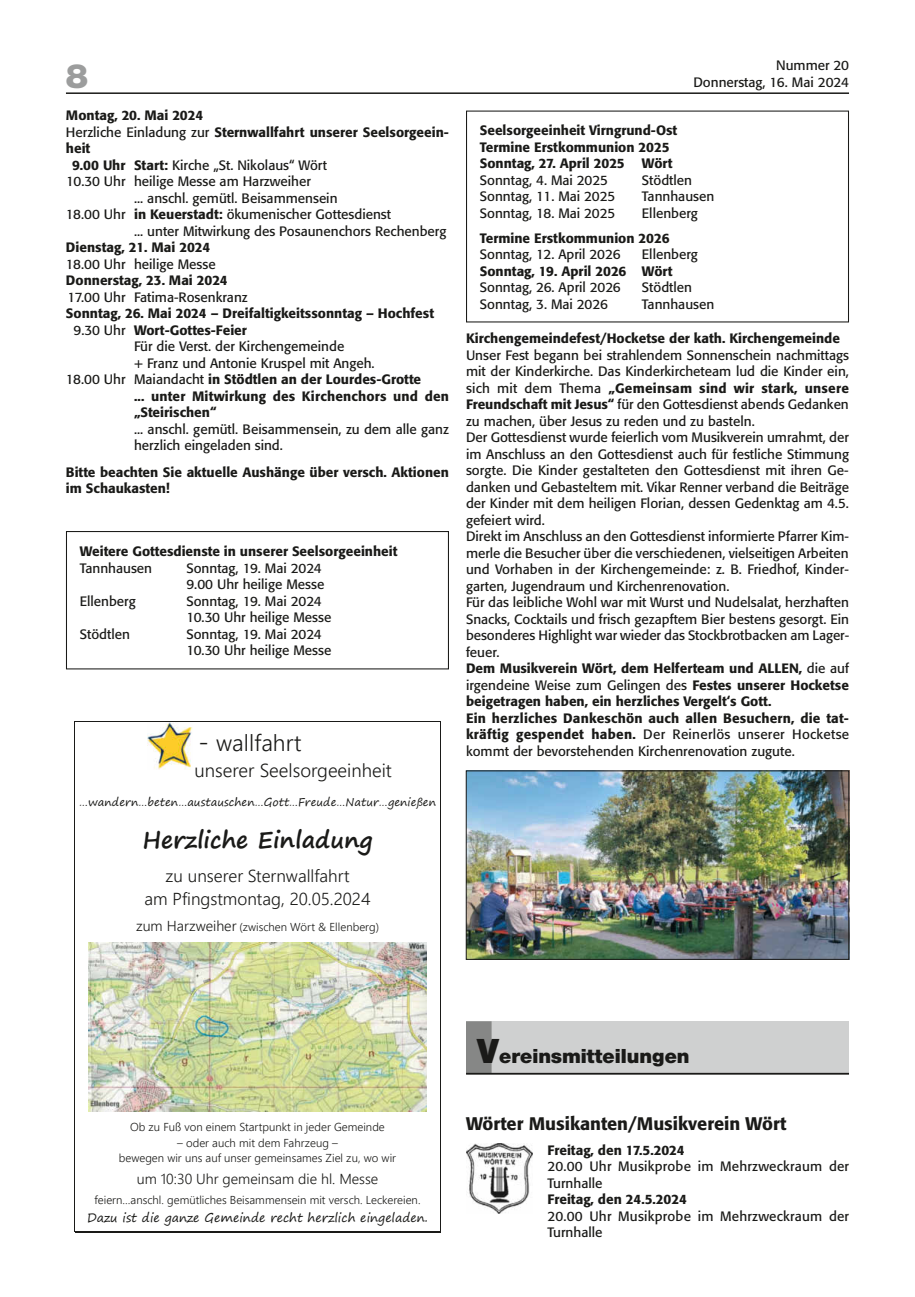
<style>
.page{position:relative;width:915px;height:1297px;background:#fff}
.page>*{position:absolute;margin:0;border:0;box-sizing:border-box;transform-origin:0 0}
.t1{font:900 36px "Nimbus Sans Novus T";color:#9c9d9d}
.t2{font:700 23.1px "Segoe Print";color:#1a1a18}
.t3{font:300 23.1px "Segoe UI";letter-spacing:.005em;color:#1a1a18}
.t4{font:900 21px "Nimbus Sans Novus T";color:#1a1a18}
.t5{font:300 18.75px "Segoe UI";color:#1a1a18}
.t6{font:500 18px "Formata";color:#1a1a18}
.t7{font:300 17.25px/23px "Segoe UI";color:#1a1a18;text-align:center}
.t8{font:300 14.4px "Segoe UI";color:#1a1a18}
.t9{font:13.5px/16.5px "Formata";color:#1a1a18}
.t10{font:500 13.5px/16.5px "Formata";color:#1a1a18}
.t11{font:12.3px "Segoe Print";color:#1a1a18}
.t12{font:300 11.55px/15.5px "Segoe UI";color:#1a1a18;text-align:center}
.t13{font:11.1px "Segoe Print";color:#1a1a18}
.s1{font-weight:400}
.s2{font-weight:500}
.s3{font-size:25.95px}
.s4{font-size:14.4px}
.s5{font-size:36.15px}
</style>
<div class="page">
<hr style="left:66px;top:92px;width:782px;height:2px;background:#1a1a18">
<div style="left:66px;top:531px;width:383px;height:138px;border:1px solid #1a1a18"></div>
<img style="left:148px;top:723px;width:44px;height:46px">
<hr style="left:75px;top:722px;width:365px;height:1px;background:#1a1a18">
<hr style="left:75px;top:722px;width:1px;height:35px;background:#1a1a18">
<hr style="left:440px;top:722px;width:1px;height:35px;background:#1a1a18">
<svg style="left:440px;top:757px;width:1px;height:62px"></svg>
<hr style="left:75px;top:819px;width:1px;height:41px;background:#1a1a18">
<hr style="left:440px;top:819px;width:1px;height:41px;background:#1a1a18">
<svg style="left:440px;top:860px;width:1px;height:82px"></svg>
<hr style="left:75px;top:942px;width:1px;height:169px;background:#1a1a18">
<hr style="left:440px;top:942px;width:1px;height:169px;background:#1a1a18">
<hr style="left:75px;top:1232px;width:365px;height:1px;background:#1a1a18">
<svg style="left:440px;top:1111px;width:1px;height:122px"></svg>
<img style="left:88px;top:942px;width:338px;height:169px">
<img style="left:468px;top:773px;width:378px;height:184px">
<div style="left:466px;top:771px;width:382px;height:188px;border:1px solid #1a1a18"></div>
<div style="left:466px;top:1021px;width:382px;height:52px;background:#cfd0d0"></div>
<div style="left:466px;top:1021px;width:25px;height:52px;background:#868786"></div>
<hr style="left:466px;top:1073px;width:382px;height:2px;background:#1a1a18">
<img style="left:466px;top:1144px;width:66px;height:70px">
<h1 class="t1" style="left:66px;top:55px;width:24px">8</h1>
<p class="t9" style="left:693px;top:57px;width:157px;text-align:right">Nummer 20<br>Donnerstag, 16. Mai 2024</p>
<p class="t10" style="left:66px;top:107px;width:139px">Montag, 20. Mai 2024</p>
<p class="t10" style="left:66px;top:124px;width:384px"><span class="s1">Herzliche Einladung zur</span> Sternwallfahrt unserer Seelsorgeein-</p>
<p class="t10" style="left:66px;top:140px;width:26px">heit</p>
<p class="t9" style="left:72px;top:157px;width:256px"><span class="s2">9.00 Uhr Start:</span> Kirche „St. Nikolaus“ Wört</p>
<p class="t9" style="left:66px;top:173px;width:246px">10.30 Uhr heilige Messe am Harzweiher</p>
<p class="t9" style="left:134px;top:190px;width:205px">... anschl. gemütl. Beisammensein</p>
<p class="t9" style="left:66px;top:206px;width:326px">18.00 Uhr <span class="s2">in Keuerstadt:</span> ökumenischer Gottesdienst</p>
<p class="t9" style="left:134px;top:223px;width:314px">... unter Mitwirkung des Posaunenchors Rechenberg</p>
<p class="t10" style="left:66px;top:239px;width:146px">Dienstag, 21. Mai 2024</p>
<p class="t9" style="left:66px;top:256px;width:151px">18.00 Uhr heilige Messe</p>
<p class="t10" style="left:66px;top:272px;width:163px">Donnerstag, 23. Mai 2024</p>
<p class="t9" style="left:67px;top:289px;width:182px">17.00 Uhr Fatima-Rosenkranz</p>
<p class="t10" style="left:66px;top:305px;width:369px">Sonntag, 26. Mai 2024 – Dreifaltigkeitssonntag – Hochfest</p>
<p class="t10" style="left:73px;top:322px;width:175px"><span class="s1">9.30 Uhr</span> Wort-Gottes-Feier</p>
<p class="t9" style="left:134px;top:338px;width:212px">Für die Verst. der Kirchengemeinde</p>
<p class="t9" style="left:134px;top:355px;width:242px">+ Franz und Antonie Kruspel mit Angeh.</p>
<p class="t10" style="left:66px;top:371px;width:356px"><span class="s1">18.00 Uhr Maiandacht</span> in Stödtlen an der Lourdes-Grotte</p>
<p class="t10" style="left:134px;top:388px;width:316px">... unter Mitwirkung des Kirchenchors und den</p>
<p class="t10" style="left:134px;top:404px;width:84px">„Steirischen“</p>
<p class="t9" style="left:134px;top:421px;width:316px">... anschl. gemütl. Beisammensein, zu dem alle ganz herzlich eingeladen sind.</p>
<p class="t10" style="left:66px;top:464px;width:384px">Bitte beachten Sie aktuelle Aushänge über versch. Aktionen im Schaukasten!</p>
<p class="t10" style="left:479px;top:122px;width:199px">Seelsorgeeinheit Virngrund-Ost<br>Termine Erstkommunion 2025<br>Sonntag, 27. April 2025</p>
<p class="t10" style="left:641px;top:155px;width:32px">Wört</p>
<p class="t9" style="left:479px;top:172px;width:129px">Sonntag, 4. Mai 2025</p>
<p class="t9" style="left:641px;top:172px;width:52px">Stödtlen</p>
<p class="t9" style="left:479px;top:188px;width:137px">Sonntag, 11. Mai 2025</p>
<p class="t9" style="left:641px;top:188px;width:74px">Tannhausen</p>
<p class="t9" style="left:479px;top:205px;width:137px">Sonntag, 18. Mai 2025</p>
<p class="t9" style="left:641px;top:205px;width:57px">Ellenberg</p>
<p class="t10" style="left:479px;top:230px;width:191px">Termine Erstkommunion 2026</p>
<p class="t9" style="left:479px;top:246px;width:142px">Sonntag, 12. April 2026</p>
<p class="t9" style="left:641px;top:246px;width:57px">Ellenberg</p>
<p class="t10" style="left:479px;top:263px;width:194px">Sonntag, 19. April 2026 Wört</p>
<p class="t9" style="left:479px;top:279px;width:142px">Sonntag, 26. April 2026</p>
<p class="t9" style="left:641px;top:279px;width:52px">Stödtlen</p>
<p class="t9" style="left:479px;top:296px;width:129px">Sonntag, 3. Mai 2026</p>
<p class="t9" style="left:641px;top:296px;width:74px">Tannhausen</p>
<p class="t10" style="left:466px;top:330px;width:375px">Kirchengemeindefest/Hocketse der kath. Kirchengemeinde</p>
<p class="t9" style="left:466px;top:347px;width:384px">Unser Fest begann bei strahlendem Sonnenschein nachmittags mit der Kinderkirche. Das Kinderkircheteam lud die Kinder ein, sich mit dem Thema <span class="s2">„Gemeinsam sind wir stark, unsere Freundschaft mit Jesus“</span> für den Gottesdienst abends Gedanken zu machen, über Jesus zu reden und zu basteln.<br>Der Gottesdienst wurde feierlich vom Musikverein umrahmt, der im Anschluss an den Gottesdienst auch für festliche Stimmung sorgte. Die Kinder gestalteten den Gottesdienst mit ihren Ge&shy;danken und Gebasteltem mit. Vikar Renner verband die Beiträge der Kinder mit dem heiligen Florian, dessen Gedenktag am 4.5. gefeiert wird.<br>Direkt im Anschluss an den Gottesdienst informierte Pfarrer Kim&shy;merle die Besucher über die verschiedenen, vielseitigen Arbeiten und Vorhaben in der Kirchengemeinde: z. B. Friedhof, Kinder&shy;garten, Jugendraum und Kirchenrenovation.<br>Für das leibliche Wohl war mit Wurst und Nudelsalat, herzhaften Snacks, Cocktails und frisch gezapftem Bier bestens gesorgt. Ein besonderes Highlight war wieder das Stockbrotbacken am Lager&shy;feuer.<br><span class="s2">Dem Musikverein Wört, dem Helferteam und ALLEN,</span> die auf irgendeine Weise zum Gelingen des <span class="s2">Festes unserer Hocketse beigetragen haben, ein herzliches Vergelt‘s Gott.<br>Ein herzliches Dankeschön auch allen Besuchern, die tat&shy;kräftig gespendet haben.</span> Der Reinerlös unserer Hocketse kommt der bevorstehenden Kirchenrenovation zugute.</p>
<p class="t10" style="left:80px;top:543px;width:319px">Weitere Gottesdienste in unserer Seelsorgeeinheit</p>
<p class="t9" style="left:80px;top:559px;width:74px">Tannhausen</p>
<p class="t9" style="left:186px;top:559px;width:139px">Sonntag, 19. Mai 2024<br>9.00 Uhr heilige Messe</p>
<p class="t9" style="left:80px;top:592px;width:57px">Ellenberg</p>
<p class="t9" style="left:186px;top:592px;width:146px">Sonntag, 19. Mai 2024<br>10.30 Uhr heilige Messe</p>
<p class="t9" style="left:80px;top:625px;width:52px">Stödtlen</p>
<p class="t9" style="left:186px;top:625px;width:146px">Sonntag, 19. Mai 2024<br>10.30 Uhr heilige Messe</p>
<h2 class="t3" style="left:198px;top:721px;width:104px"><span class="s3">-</span> wallfahrt</h2>
<h3 class="t5" style="left:194px;top:753px;width:199px">unserer Seelsorgeeinheit</h3>
<p class="t13" style="left:79px;top:792px;width:358px">…wandern…beten…austauschen…Gott…Freude…Natur…genießen</p>
<h2 class="t2" style="left:142px;top:819px;width:232px">Herzliche Einladung</h2>
<p class="t7" style="left:144px;top:863px;width:227px">zu unserer Sternwallfahrt<br>am Pfingstmontag, 20.05.2024</p>
<p class="t12" style="left:136px;top:918px;width:244px"><span class="s4">zum Harzweiher</span> (zwischen Wört &amp; Ellenberg)</p>
<p class="t12" style="left:130px;top:1118px;width:256px">Ob zu Fuß von einem Startpunkt in jeder Gemeinde</p>
<p class="t12" style="left:119px;top:1133px;width:279px">– oder auch mit dem Fahrzeug –<br>bewegen wir uns auf unser gemeinsames Ziel zu, wo wir</p>
<p class="t8" style="left:137px;top:1165px;width:243px">um 10:30 Uhr gemeinsam die hl. Messe</p>
<p class="t12" style="left:94px;top:1191px;width:327px">feiern…anschl. gemütliches Beisammensein mit versch. Leckereien.</p>
<p class="t11" style="left:87px;top:1207px;width:342px">Dazu ist die ganze Gemeinde recht herzlich eingeladen.</p>
<h3 class="t4" style="left:476px;top:1043px;width:214px"><span class="s5">V</span>ereinsmitteilungen</h3>
<h3 class="t6" style="left:466px;top:1112px;width:322px">Wörter Musikanten/Musikverein Wört</h3>
<p class="t10" style="left:547px;top:1142px;width:138px">Freitag, den 17.5.2024</p>
<p class="t9" style="left:547px;top:1158px;width:303px">20.00 Uhr Musikprobe im Mehrzweckraum der<br>Turnhalle</p>
<p class="t10" style="left:547px;top:1191px;width:141px">Freitag, den 24.5.2024</p>
<p class="t9" style="left:547px;top:1208px;width:303px">20.00 Uhr Musikprobe im Mehrzweckraum der<br>Turnhalle</p>
</div>
